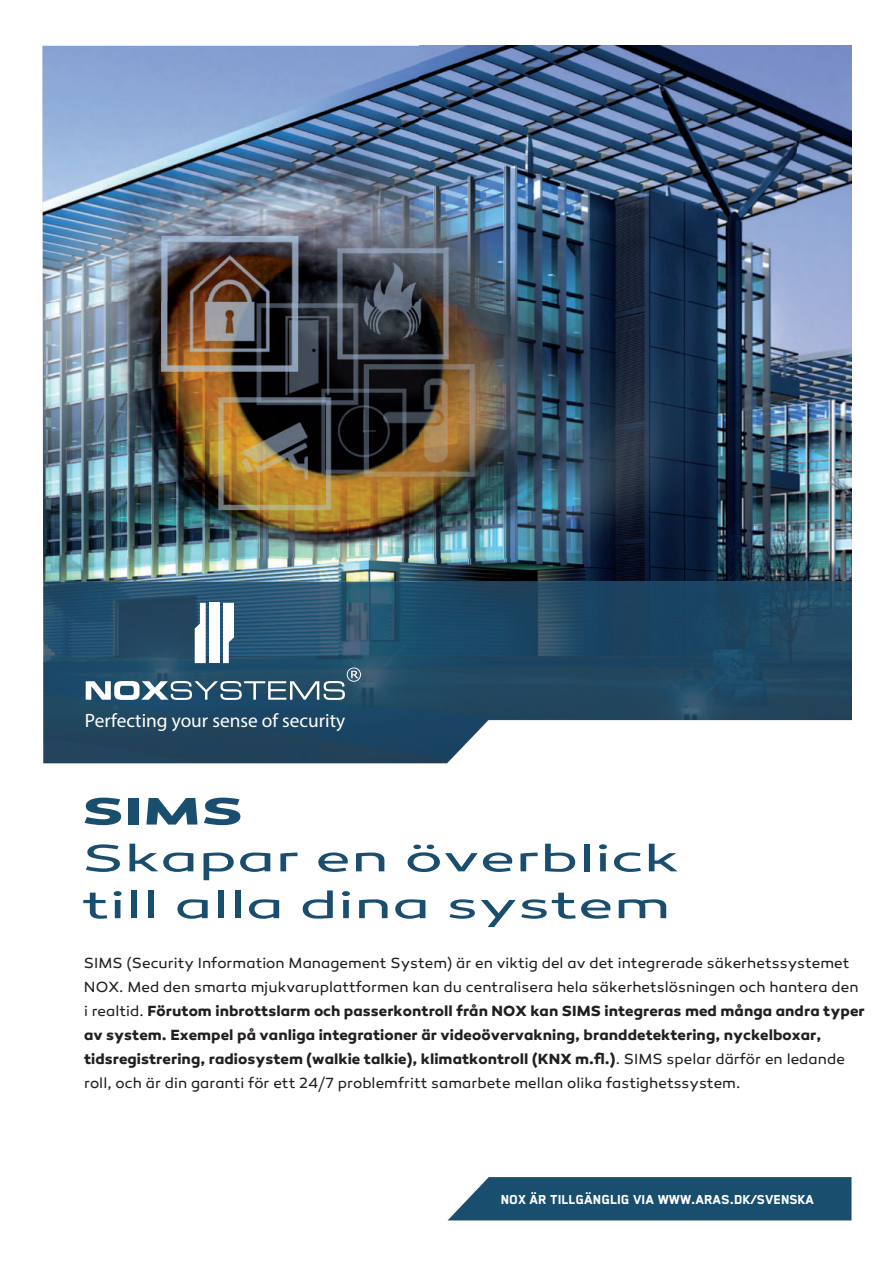
<style>
.page{position:relative;width:893px;height:1263px;background:#fff}
.page>*{position:absolute;margin:0;border:0;box-sizing:border-box;transform-origin:0 0}
.t1{font:39px/46.8px "Canaro";color:#1a4e6e;scale:1.6 1}
.t2{font:700 39px "Canaro";color:#1a4e6e;scale:1.6 1}
.t3{font:19.35px "Myriad Pro";color:#fff}
.t4{font:15px/24px "Canaro";letter-spacing:.005em;color:#231f20}
.t5{font:800 15px "Blender Pro";color:#fff}
.s1{font-weight:700}
</style>
<div class="page">
<img style="left:43px;top:46px;width:755px;height:536px">
<img style="left:798px;top:46px;width:53px;height:536px">
<svg style="left:448px;top:1177px;width:403px;height:43px;background:#265775"></svg>
<hr style="left:851px;top:582px;width:1px;height:138px;background:#4d6580">
<hr style="left:43px;top:763px;width:404px;height:1px;background:#4d6580">
<img style="left:43px;top:582px;width:539px;height:181px">
<img style="left:582px;top:582px;width:269px;height:138px">
<svg style="left:86px;top:603px;width:275px;height:97px;background:#436780"></svg>
<p class="t3" style="left:85px;top:709px;width:262px">Perfecting your sense of security</p>
<h1 class="t2" style="left:82px;top:787px;width:103px">SIMS</h1>
<h1 class="t1" style="left:82px;top:835px;width:375px">Skapar en överblick till alla dina system</h1>
<p class="t4" style="left:84px;top:951px;width:782px">SIMS (Security Information Management System) är en viktig del av det integrerade säkerhetssystemet NOX. Med den smarta mjukvaruplattformen kan du centralisera hela säkerhetslösningen och hantera den i realtid. <span class="s1">Förutom inbrottslarm och passerkontroll från NOX kan SIMS integreras med många andra typer av system. Exempel på vanliga integrationer är videoövervakning, branddetektering, nyckelboxar, tidsregistrering, radiosystem (walkie talkie), klimatkontroll (KNX m.fl.)</span>. SIMS spelar därför en ledande roll, och är din garanti för ett 24/7 problemfritt samarbete mellan olika fastighetssystem.</p>
<p class="t5" style="left:501px;top:1191px;width:315px">NOX ÄR TILLGÄNGLIG VIA WWW.ARAS.DK/SVENSKA</p>
</div>
